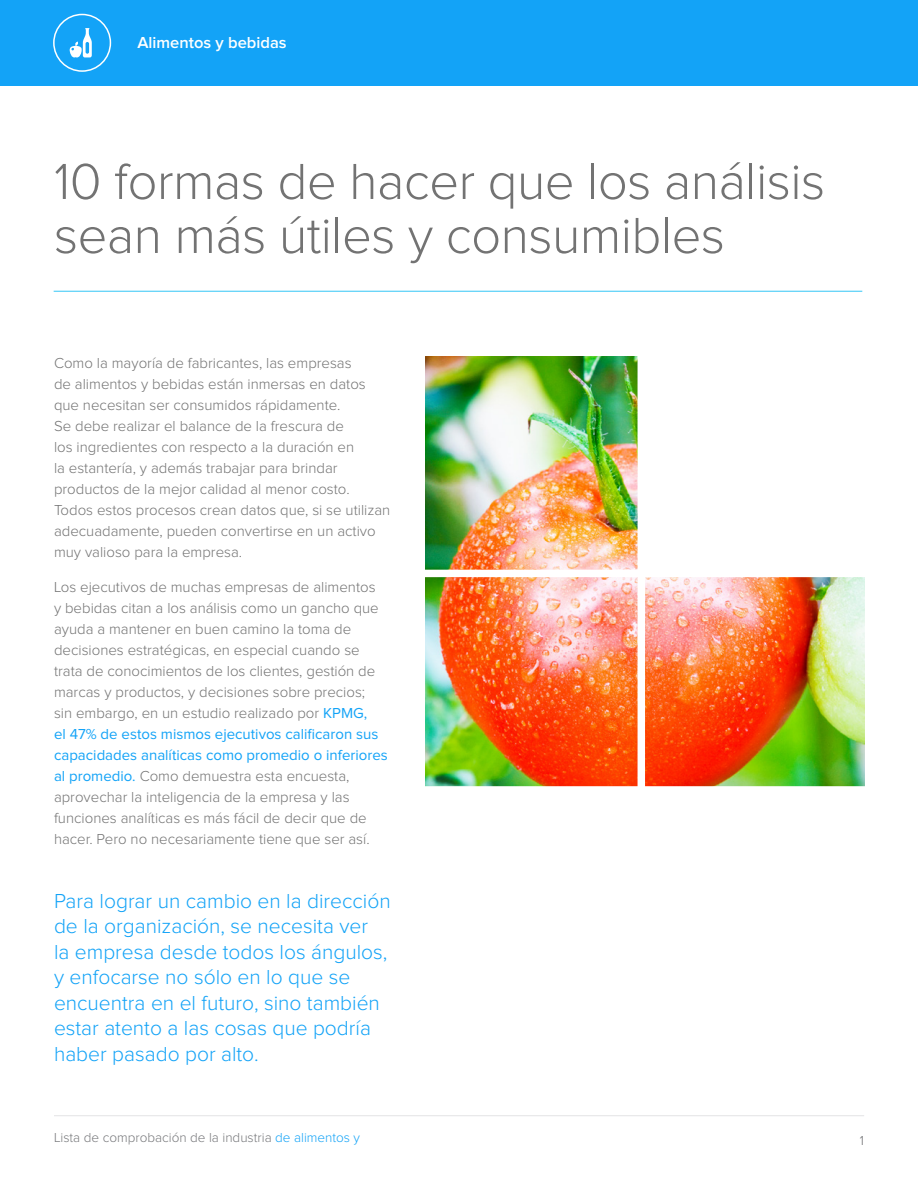
<style>
.page{position:relative;width:918px;height:1188px;background:#fff}
.page>*{position:absolute;margin:0;border:0;box-sizing:border-box;transform-origin:0 0}
.t1{font:300 52.5px/54px "Proxima Nova";letter-spacing:-.01em;color:#737373}
.t2{font:300 21px/25.5px "Proxima Nova";color:#13a3f7}
.t3{font:600 16.5px "Proxima Nova";color:#fff}
.Normal_Copy__fo_real{font:300 15px/21px "Proxima Nova";color:#737373}
.t4{font:300 13.5px "Proxima Nova";color:#77787b}
.Normal_Copy__fo_real-2{font:300 13.5px "Proxima Nova";color:#6d6e71}
.s1{font-weight:400;color:#13a3f7}
.s2{color:#13a3f7}
</style>
<div class="page">
<div style="left:0;top:0;width:918px;height:86px;background:#13a3f7"></div>
<div style="left:53px;top:14px;width:58px;height:58px;border:2px solid #fff;border-radius:50%"></div>
<svg style="left:69px;top:28px;width:23px;height:29px"></svg>
<img style="left:426px;top:356px;width:438px;height:430px">
<div style="left:410px;top:570px;width:476px;height:7px;background:#fff"></div>
<div style="left:638px;top:350px;width:7px;height:444px;background:#fff"></div>
<div style="left:643px;top:350px;width:230px;height:223px;background:#fff"></div>
<hr style="left:54px;top:1115px;width:810px;height:1px;background:#e6e7e8">
<hr style="left:54px;top:291px;width:808px;height:1px;background:#33c6f6">
<p class="t3" style="left:137px;top:35px;width:151px">Alimentos y bebidas</p>
<p class="t1" style="left:54px;top:157px;width:773px">10 formas de hacer que los análisis sean más útiles y consumibles</p>
<p class="Normal_Copy__fo_real" style="left:54px;top:353px;width:338px">Como la mayoría de fabricantes, las empresas<br>de alimentos y bebidas están inmersas en datos que necesitan ser consumidos rápidamente.<br>Se debe realizar el balance de la frescura de<br>los ingredientes con respecto a la duración en<br>la estantería, y además trabajar para brindar productos de la mejor calidad al menor costo.<br>Todos estos procesos crean datos que, si se utilizan adecuadamente, pueden convertirse en un activo muy valioso para la empresa.</p>
<p class="Normal_Copy__fo_real" style="left:54px;top:577px;width:335px">Los ejecutivos de muchas empresas de alimentos<br>y bebidas citan a los análisis como un gancho que ayuda a mantener en buen camino la toma de decisiones estratégicas, en especial cuando se trata de conocimientos de los clientes, gestión de marcas y productos, y decisiones sobre precios;<br>sin embargo, en un estudio realizado por <span class="s1">KPMG,<br>el 47% de estos mismos ejecutivos calificaron sus capacidades analíticas como promedio o inferiores al promedio.</span> Como demuestra esta encuesta, aprovechar la inteligencia de la empresa y las funciones analíticas es más fácil de decir que de hacer. Pero no necesariamente tiene que ser así.</p>
<p class="t2" style="left:54px;top:889px;width:338px">Para lograr un cambio en la dirección de la organización, se necesita ver<br>la empresa desde todos los ángulos, y enfocarse no sólo en lo que se encuentra en el futuro, sino también estar atento a las cosas que podría haber pasado por alto.</p>
<p class="t4" style="left:54px;top:1131px;width:308px">Lista de comprobación de la industria <span class="s2">de alimentos y</span></p>
<p class="Normal_Copy__fo_real-2" style="left:860px;top:1135px;width:6px">1</p>
</div>
